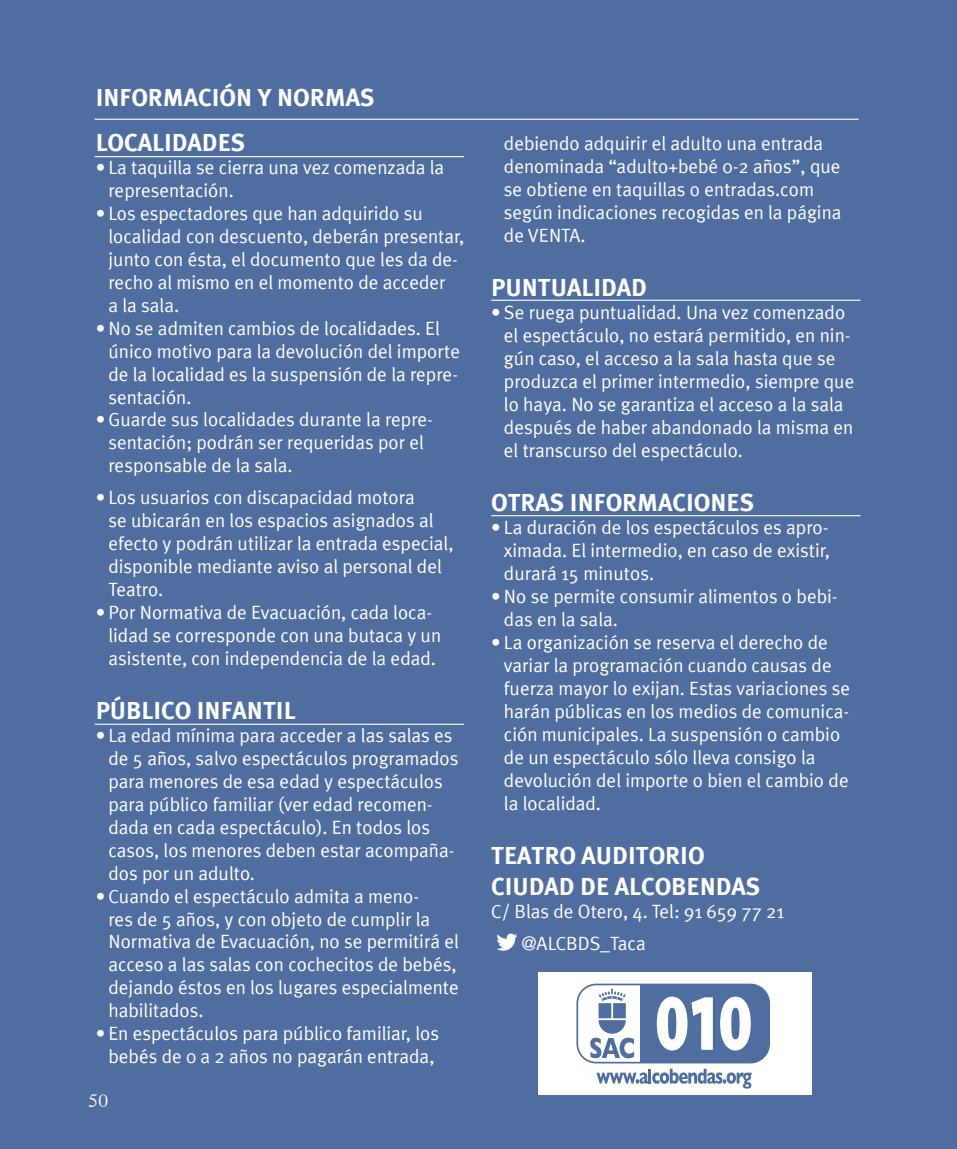
<style>
.page{position:relative;width:957px;height:1149px;background:#fff}
.page>*{position:absolute;margin:0;border:0;box-sizing:border-box;transform-origin:0 0}
.t1{font:700 24.75px/31.5px "Meta Plus";color:#fff}
.t2{font:19.12px/22.9px "Meta Plus";color:#fff}
.t3{font:300 19.12px "Plantin";color:#fff}
</style>
<div class="page">
<div style="left:0;top:0;width:957px;height:1148px;background:#4f6d9f"></div>
<hr style="left:95px;top:119px;width:763px;height:1px;background:#fff">
<hr style="left:95px;top:156px;width:369px;height:1px;background:#fff">
<hr style="left:491px;top:299px;width:369px;height:2px;background:#fff">
<hr style="left:491px;top:515px;width:369px;height:1px;background:#fff">
<hr style="left:95px;top:723px;width:369px;height:1px;background:#fff">
<div style="left:539px;top:967px;width:273px;height:132px;background:#fff"></div>
<hr style="left:539px;top:967px;width:273px;height:4px;background:#4f6d9f">
<div style="left:539px;top:1094px;width:273px;height:5px;background:#4f6d9f"></div>
<div style="left:577px;top:984px;width:192px;height:78px;background:#4f6d9f;border-radius:19px"></div>
<div style="left:577px;top:984px;width:62px;height:78px;background:#fff"></div>
<div style="left:576px;top:983px;width:194px;height:80px;border:2px solid #4f6d9f;border-radius:19px"></div>
<svg style="left:590px;top:988px;width:44px;height:69px"></svg>
<svg style="left:657px;top:996px;width:94px;height:54px"></svg>
<svg style="left:596px;top:1068px;width:155px;height:20px"></svg>
<svg style="left:496px;top:933px;width:21px;height:17px"></svg>
<p class="t1" style="left:96px;top:82px;width:16px">INFORM</p>
<p class="t1" style="left:184px;top:82px;width:29px">ACIÓN</p>
<p class="t1" style="left:258px;top:82px;width:37px">YNORM</p>
<p class="t1" style="left:346px;top:82px;width:29px">AS</p>
<p class="t1" style="left:96px;top:126px;width:121px">LOCALIDADES</p>
<p class="t2" style="left:108px;top:155px;width:337px;text-indent:-13px">• La taquilla se cierra una vez comenzada la representación.</p>
<p class="t2" style="left:108px;top:201px;width:357px;text-indent:-13px">• Los espectadores que han adquirido su localidad con descuento, deberán presentar, junto con ésta, el documento que les da de&shy;recho al mismo en el momento de acceder<br>a la sala.</p>
<p class="t2" style="left:108px;top:316px;width:353px;text-indent:-13px">• No se admiten cambios de localidades. El único motivo para la devolución del importe de la localidad es la suspensión de la repre&shy;sentación.</p>
<p class="t2" style="left:108px;top:408px;width:326px;text-indent:-13px">• Guarde sus localidades durante la repre&shy;sentación; podrán ser requeridas por el responsable de la sala.</p>
<p class="t2" style="left:108px;top:485px;width:346px;text-indent:-13px">• Los usuarios con discapacidad motora<br>se ubicarán en los espacios asignados al efecto y podrán utilizar la entrada especial, disponible mediante aviso al personal del Teatro.</p>
<p class="t2" style="left:108px;top:600px;width:334px;text-indent:-13px">• Por Normativa de Evacuación, cada loca&shy;lidad se corresponde con una butaca y un asistente, con independencia de la edad.</p>
<p class="t1" style="left:96px;top:694px;width:45px">PÚBLICO</p>
<p class="t1" style="left:197px;top:694px;width:89px">INFANTIL</p>
<p class="t2" style="left:108px;top:723px;width:352px;text-indent:-13px">• La edad mínima para acceder a las salas es de 5 años, salvo espectáculos programados para menores de esa edad y espectáculos para público familiar (ver edad recomen&shy;dada en cada espectáculo). En todos los casos, los menores deben estar acompaña&shy;dos por un adulto.</p>
<p class="t2" style="left:108px;top:883px;width:352px;text-indent:-13px">• Cuando el espectáculo admita a meno-<br>res de 5 años, y con objeto de cumplir la Normativa de Evacuación, no se permitirá el acceso a las salas con cochecitos de bebés, dejando éstos en los lugares especialmente habilitados.</p>
<p class="t2" style="left:96px;top:1021px;width:345px;text-align:center">• En espectáculos para público familiar, los bebés de 0 a 2 años no pagarán entrada,</p>
<p class="t3" style="left:88px;top:1089px;width:22px">50</p>
<p class="t2" style="left:504px;top:132px;width:339px">debiendo adquirir el adulto una entrada denominada “adulto+bebé 0-2 años”, que se obtiene en taquillas o entradas.com según indicaciones recogidas en la página de VENTA.</p>
<p class="t1" style="left:491px;top:271px;width:154px">PUNTUALIDAD</p>
<p class="t2" style="left:504px;top:300px;width:352px;text-indent:-13px">• Se ruega puntualidad. Una vez comenzado el espectáculo, no estará permitido, en nin&shy;gún caso, el acceso a la sala hasta que se produzca el primer intermedio, siempre que lo haya. No se garantiza el acceso a la sala después de haber abandonado la misma en el transcurso del espectáculo.</p>
<p class="t1" style="left:491px;top:486px;width:94px">OTRAS INFORM</p>
<p class="t1" style="left:658px;top:486px;width:29px">ACIONES</p>
<p class="t2" style="left:504px;top:515px;width:327px;text-align:justify;text-indent:-13px">• La duración de los espectáculos es apro&shy;ximada. El intermedio, en caso de existir, durará 15 minutos.</p>
<p class="t2" style="left:504px;top:584px;width:335px;text-indent:-13px">• No se permite consumir alimentos o bebi&shy;das en la sala.</p>
<p class="t2" style="left:504px;top:630px;width:348px;text-indent:-13px">• La organización se reserva el derecho de variar la programación cuando causas de fuerza mayor lo exijan. Estas variaciones se harán públicas en los medios de comunica&shy;ción municipales. La suspensión o cambio de un espectáculo sólo lleva consigo la devolución del importe o bien el cambio de la localidad.</p>
<p class="t1" style="left:491px;top:838px;width:172px">TEATRO AUDITORIO<br>CIUD</p>
<p class="t1" style="left:544px;top:870px;width:100px">AD DE ALCOBEND</p>
<p class="t1" style="left:731px;top:870px;width:29px">AS</p>
<p class="t2" style="left:521px;top:895px;width:264px;line-height:31.5px;text-indent:-30px">C/ Blas de Otero, 4. Tel: 91 659 77 21 @ALCBDS_Taca</p>
</div>
